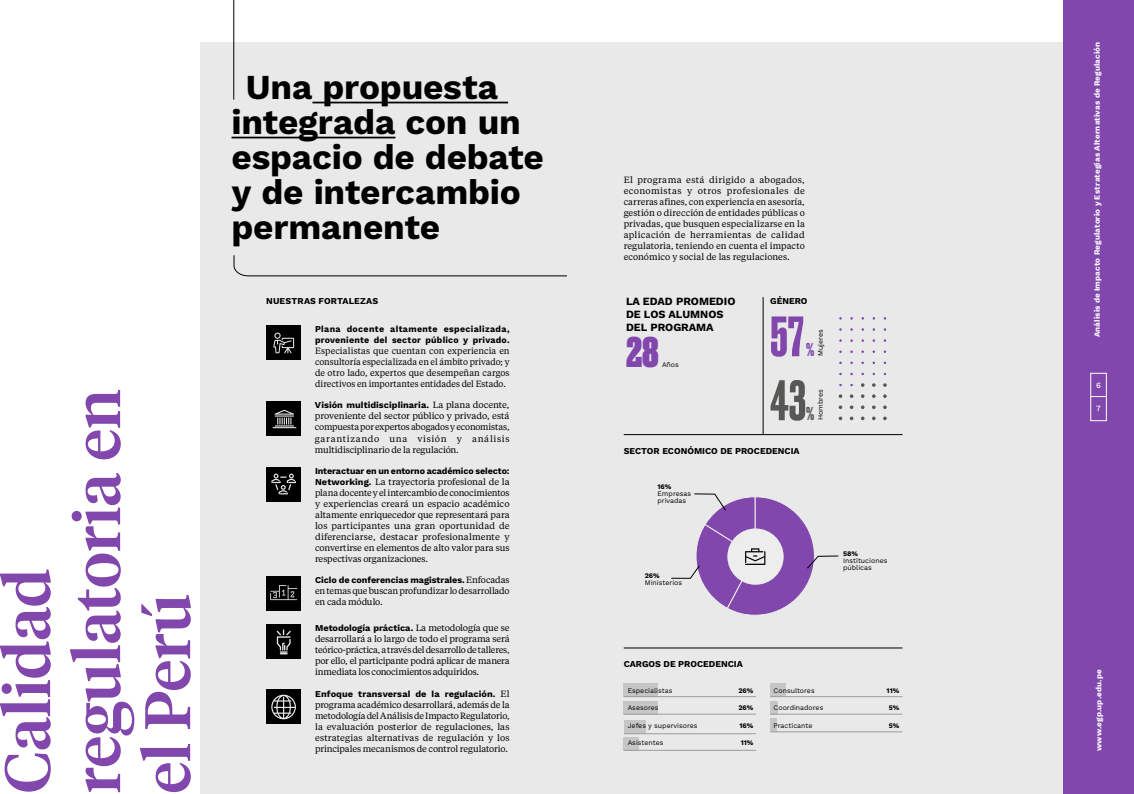
<style>
.page{position:relative;width:1134px;height:794px;background:#fff}
.page>*{position:absolute;margin:0;border:0;box-sizing:border-box;transform-origin:0 0}
.t1{font:500 64px/70px "Tiempos Headline";color:#8147ad}
.t2{font:500 53.5px "Druk";color:#8147ad}
.t3{font:500 53.5px "Druk";color:#575756}
.t4{font:800 40.4px "Druk";color:#8147ad}
.t5{font:700 35px/35px "Work Sans";letter-spacing:-.005em;color:#000}
.t6{font:500 17.6px "Druk";color:#8147ad}
.t7{font:500 17.6px "Druk";color:#575756}
.t8{font:700 11px/12.8px "Work Sans";color:#000}
.t9{font:9px/11px "Tiempos Text";letter-spacing:-.01em;color:#000;text-align:justify}
.t10{font:700 9px "Work Sans";letter-spacing:.005em;color:#000}
.t11{font:700 9px/11px "Work Sans";letter-spacing:.035em;color:#000}
.t12{font:700 8px "Work Sans";letter-spacing:.02em;color:#fff}
.t13{font:500 8px "Work Sans";color:#fff}
.t14{font:7px/7px "Work Sans";color:#000}
.t15{font:700 7px "Work Sans";color:#000}
.s1{font-family:"Tiempos Text";font-weight:400}
.s2{font-family:"Work Sans";font-weight:700}
</style>
<div class="page">
<div style="left:200px;top:43px;width:863px;height:751px;background:#e9e9e9"></div>
<div style="left:624px;top:683px;width:34px;height:13px;background:#c6c6c6"></div>
<div style="left:624px;top:701px;width:34px;height:13px;background:#c6c6c6"></div>
<div style="left:624px;top:720px;width:22px;height:13px;background:#c6c6c6"></div>
<div style="left:770px;top:683px;width:15px;height:13px;background:#c6c6c6"></div>
<div style="left:770px;top:701px;width:8px;height:13px;background:#c6c6c6"></div>
<hr style="left:763px;top:297px;width:1px;height:137px;background:#000">
<svg style="left:671px;top:493px;width:167px;height:122px"></svg>
<hr style="left:624px;top:434px;width:278px;height:1px;background:#000">
<svg style="left:861px;top:383px;width:3px;height:4px"></svg>
<svg style="left:872px;top:383px;width:4px;height:4px"></svg>
<svg style="left:883px;top:383px;width:4px;height:4px"></svg>
<svg style="left:839px;top:394px;width:3px;height:4px"></svg>
<svg style="left:850px;top:394px;width:3px;height:4px"></svg>
<svg style="left:861px;top:394px;width:3px;height:4px"></svg>
<svg style="left:872px;top:394px;width:4px;height:4px"></svg>
<svg style="left:883px;top:394px;width:4px;height:4px"></svg>
<svg style="left:839px;top:405px;width:3px;height:4px"></svg>
<svg style="left:850px;top:405px;width:3px;height:4px"></svg>
<svg style="left:861px;top:405px;width:3px;height:4px"></svg>
<svg style="left:872px;top:405px;width:4px;height:4px"></svg>
<svg style="left:883px;top:405px;width:4px;height:4px"></svg>
<svg style="left:839px;top:416px;width:3px;height:4px"></svg>
<svg style="left:850px;top:416px;width:3px;height:4px"></svg>
<svg style="left:872px;top:416px;width:4px;height:4px"></svg>
<svg style="left:883px;top:416px;width:4px;height:4px"></svg>
<hr style="left:624px;top:648px;width:278px;height:1px;background:#000">
<hr style="left:624px;top:696px;width:132px;height:1px;background:#9d9d9c">
<hr style="left:624px;top:714px;width:132px;height:1px;background:#9d9d9c">
<div style="left:624px;top:737px;width:15px;height:13px;background:#c6c6c6"></div>
<hr style="left:624px;top:733px;width:132px;height:1px;background:#9d9d9c">
<hr style="left:624px;top:750px;width:132px;height:1px;background:#9d9d9c">
<hr style="left:770px;top:696px;width:132px;height:1px;background:#9d9d9c">
<hr style="left:770px;top:714px;width:132px;height:1px;background:#9d9d9c">
<div style="left:770px;top:718px;width:7px;height:14px;background:#c6c6c6"></div>
<hr style="left:770px;top:731px;width:132px;height:1px;background:#9d9d9c">
<div style="left:266px;top:467px;width:35px;height:34px;background:#000"></div>
<svg style="left:271px;top:473px;width:25px;height:21px"></svg>
<div style="left:266px;top:624px;width:35px;height:35px;background:#000"></div>
<svg style="left:276px;top:629px;width:15px;height:25px"></svg>
<div style="left:266px;top:689px;width:35px;height:35px;background:#000"></div>
<div style="left:266px;top:576px;width:35px;height:34px;background:#000"></div>
<svg style="left:270px;top:585px;width:27px;height:15px"></svg>
<div style="left:266px;top:325px;width:35px;height:35px;background:#000"></div>
<svg style="left:273px;top:332px;width:21px;height:21px"></svg>
<div style="left:266px;top:401px;width:35px;height:35px;background:#000"></div>
<svg style="left:272px;top:410px;width:25px;height:18px"></svg>
<svg style="left:271px;top:694px;width:25px;height:25px"></svg>
<hr style="left:312px;top:102px;width:196px;height:1px;background:#000">
<hr style="left:231px;top:137px;width:164px;height:1px;background:#000">
<hr style="left:234px;top:0;width:1px;height:100px;background:#000">
<svg style="left:234px;top:255px;width:333px;height:21px"></svg>
<div style="left:1063px;top:0;width:71px;height:794px;background:#8147ad"></div>
<svg style="left:1092px;top:396px;width:13px;height:1px"></svg>
<div style="left:1090px;top:373px;width:17px;height:48px;border:1px solid #fff"></div>
<h1 class="t1" style="left:-11px;top:793px;width:406px;rotate:-90deg">Calidad regulatoria en el Perú</h1>
<h3 class="t5" style="left:231px;top:71px;width:314px;text-indent:14px">Una propuesta integrada con un espacio de debate y de intercambio permanente</h3>
<p class="t10" style="left:266px;top:296px;width:113px">NUESTRAS FORTALEZAS</p>
<p class="t11" style="left:315px;top:324px;width:196px">Plana docente altamente especializada, proveniente del sector público y privado.</p>
<p class="t9" style="left:315px;top:345px;width:196px">Especialistas que cuentan con experiencia en consultoría especializada en el ámbito privado; y de otro lado, expertos que desempeñan cargos directivos en importantes entidades del Estado.</p>
<p class="t10" style="left:315px;top:400px;width:196px">Visión multidisciplinaria. <span class="s1">La plana docente,</span></p>
<p class="t9" style="left:315px;top:410px;width:196px">proveniente del sector público y privado, está compuesta por expertos abogados y economistas, garantizando una visión y análisis multidisciplinario de la regulación.</p>
<p class="t10" style="left:315px;top:465px;width:196px">Interactuar en un entorno académico selecto:</p>
<p class="t9" style="left:315px;top:475px;width:196px"><span class="s2">Networking.</span> La trayectoria profesional de la plana docente y el intercambio de conocimientos y experiencias creará un espacio académico altamente enriquecedor que representará para los participantes una gran oportunidad de diferenciarse, destacar profesionalmente y convertirse en elementos de alto valor para sus respectivas organizaciones.</p>
<p class="t10" style="left:315px;top:574px;width:196px">Ciclo de conferencias magistrales. <span class="s1">Enfocadas</span></p>
<p class="t9" style="left:315px;top:584px;width:196px">en temas que buscan profundizar lo desarrollado en cada módulo.</p>
<p class="t10" style="left:315px;top:623px;width:196px">Metodología práctica. <span class="s1">La metodología que se</span></p>
<p class="t9" style="left:315px;top:633px;width:196px">desarrollará a lo largo de todo el programa será teórico-práctica, a través del desarrollo de talleres, por ello, el participante podrá aplicar de manera inmediata los conocimientos adquiridos.</p>
<p class="t10" style="left:315px;top:688px;width:196px">Enfoque transversal de la regulación. <span class="s1">El</span></p>
<p class="t9" style="left:315px;top:698px;width:196px">programa académico desarrollará, además de la metodología del Análisis de Impacto Regulatorio, la evaluación posterior de regulaciones, las estrategias alternativas de regulación y los principales mecanismos de control regulatorio.</p>
<p class="t9" style="left:624px;top:174px;width:183px">El programa está dirigido a abogados, economistas y otros profesionales de carreras afines, con experiencia en asesoría, gestión o dirección de entidades públicas o privadas, que busquen especializarse en la aplicación de herramientas de calidad regulatoria, teniendo en cuenta el impacto económico y social de las regulaciones.</p>
<p class="t8" style="left:626px;top:296px;width:111px">LA EDAD PROMEDIO<br>DE LOS ALUMNOS<br>DEL PROGRAMA</p>
<h3 class="t4" style="left:626px;top:324px;width:34px">28</h3>
<p class="t14" style="left:662px;top:361px;width:18px">Años</p>
<p class="t10" style="left:770px;top:295px;width:39px">GÉNERO</p>
<h2 class="t2" style="left:770px;top:300px;width:35px">57</h2>
<p class="t14" style="left:817px;top:356px;width:28px;rotate:-90deg">Mujeres</p>
<p class="t14" style="left:817px;top:420px;width:32px;rotate:-90deg">Hombres</p>
<h3 class="t6" style="left:806px;top:337px;width:10px">%</h3>
<h2 class="t3" style="left:770px;top:364px;width:37px">43</h2>
<h3 class="t7" style="left:806px;top:401px;width:10px">%</h3>
<p class="t10" style="left:624px;top:445px;width:177px">SECTOR ECONÓMICO DE PROCEDENCIA</p>
<p class="t15" style="left:657px;top:483px;width:15px">16%</p>
<p class="t14" style="left:657px;top:490px;width:35px">Empresas privadas</p>
<p class="t15" style="left:645px;top:572px;width:17px">26%</p>
<p class="t14" style="left:645px;top:579px;width:39px">Ministerios</p>
<p class="t15" style="left:843px;top:549px;width:17px">58%</p>
<p class="t14" style="left:843px;top:557px;width:46px">Instituciones públicas</p>
<p class="t10" style="left:624px;top:659px;width:121px">CARGOS DE PROCEDENCIA</p>
<p class="t14" style="left:628px;top:687px;width:46px">Especialistas</p>
<p class="t14" style="left:628px;top:704px;width:32px">Asesores</p>
<p class="t14" style="left:628px;top:722px;width:71px">Jefes y supervisores</p>
<p class="t14" style="left:628px;top:739px;width:37px">Asistentes</p>
<p class="t15" style="left:738px;top:686px;width:17px">26%</p>
<p class="t15" style="left:738px;top:703px;width:17px">26%</p>
<p class="t15" style="left:739px;top:721px;width:15px">16%</p>
<p class="t15" style="left:741px;top:738px;width:14px">11%</p>
<p class="t14" style="left:774px;top:687px;width:43px">Consultores</p>
<p class="t14" style="left:774px;top:704px;width:51px">Coordinadores</p>
<p class="t14" style="left:774px;top:722px;width:40px">Practicante</p>
<p class="t15" style="left:887px;top:686px;width:14px">11%</p>
<p class="t15" style="left:889px;top:703px;width:12px">5%</p>
<p class="t15" style="left:889px;top:721px;width:12px">5%</p>
<p class="t12" style="left:1092px;top:337px;width:297px;rotate:-90deg">Análisis de Impacto Regulatorio y Estrategias Alternativas de Regulación</p>
<p class="t13" style="left:1096px;top:381px;width:6px">6</p>
<p class="t13" style="left:1096px;top:404px;width:6px">7</p>
<p class="t12" style="left:1094px;top:751px;width:83px;rotate:-90deg">www.egp.up.edu.pe</p>
</div>
